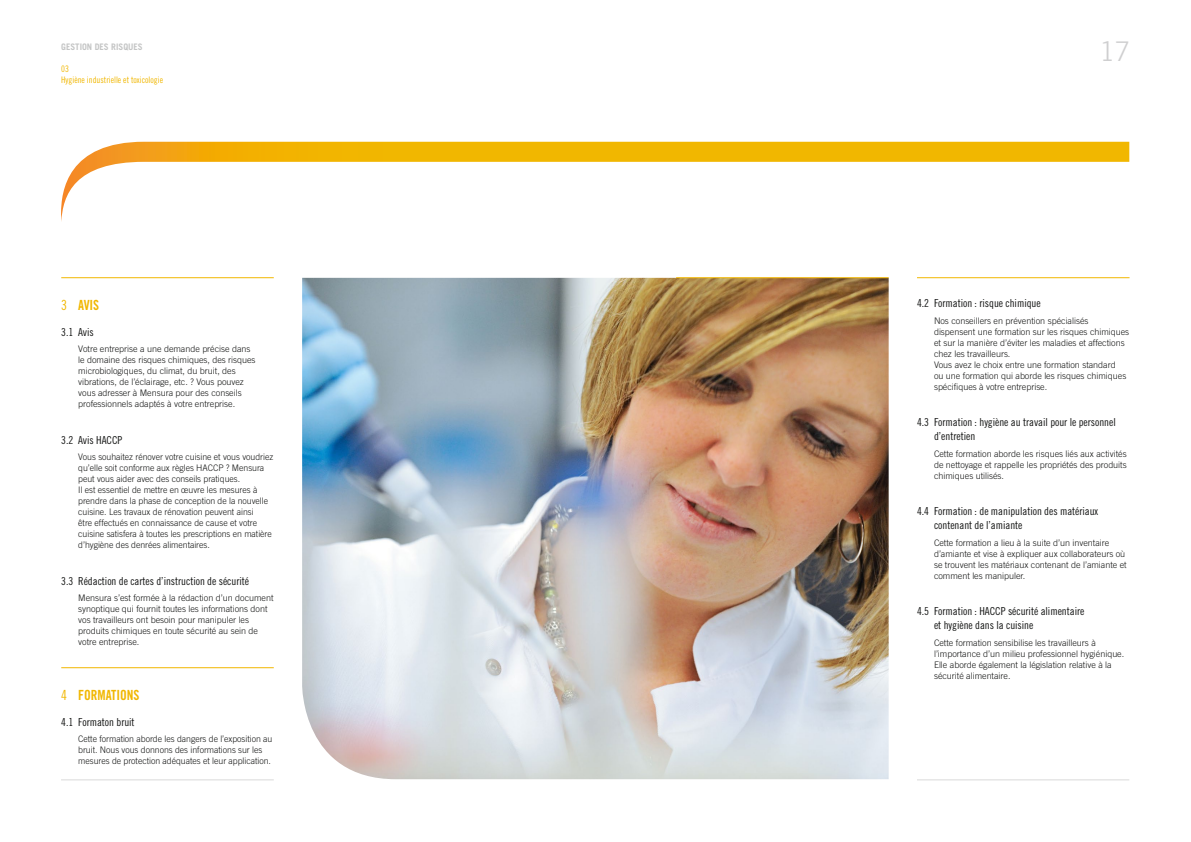
<style>
.page{position:relative;width:1191px;height:842px;background:#fff}
.page>*{position:absolute;margin:0;border:0;box-sizing:border-box;transform-origin:0 0}
.t1{font:300 27.1px "Trade Gothic";color:#cfcfd0}
.t2{font:14px "Trade Gothic Bold Cond Twenty";letter-spacing:-.005em;color:#f1b700;scale:.96 1}
.t3{font:11px/14px "Trade Gothic Cond Eighteen";letter-spacing:-.005em;color:#131413}
.t4{font:300 9px/11px "Trade Gothic";letter-spacing:-.005em;color:#131413}
.t5{font:9px/11px "Trade Gothic Cond Eighteen";color:#f1b700}
.t6{font:700 9px "Trade Gothic";color:#c4c5c5}
.s1{font-family:"Trade Gothic Cond Eighteen"}
</style>
<div class="page">
<img style="left:302px;top:278px;width:586px;height:501px">
<svg style="left:61px;top:142px;width:1068px;height:80px"></svg>
<hr style="left:61px;top:780px;width:213px;height:1px;background:#d9d9d9">
<hr style="left:917px;top:780px;width:212px;height:1px;background:#d9d9d9">
<hr style="left:61px;top:278px;width:213px;height:1px;background:#f1b700">
<hr style="left:61px;top:667px;width:213px;height:1px;background:#f1b700">
<hr style="left:676px;top:278px;width:212px;height:1px;background:#f1b700">
<hr style="left:917px;top:278px;width:212px;height:1px;background:#f1b700">
<p class="t6" style="left:61px;top:41px;width:83px">GESTION DES RISQUES</p>
<p class="t5" style="left:61px;top:63px;width:103px">03<br>Hygiène industrielle et toxicologie</p>
<h2 class="t2" style="left:61px;top:297px;width:41px"><span class="s1">3</span> AVIS</h2>
<p class="t3" style="left:61px;top:324px;width:34px">3.1 Avis</p>
<p class="t4" style="left:78px;top:343px;width:179px">Votre entreprise a une demande précise dans le domaine des risques chimiques, des risques microbiologiques, du climat, du bruit, des vibrations, de l’éclairage, etc. ? Vous pouvez vous adresser à Mensura pour des conseils professionnels adaptés à votre entreprise.</p>
<p class="t3" style="left:61px;top:432px;width:63px">3.2 Avis HACCP</p>
<p class="t4" style="left:78px;top:451px;width:196px">Vous souhaitez rénover votre cuisine et vous voudriez qu’elle soit conforme aux règles HACCP ? Mensura peut vous aider avec des conseils pratiques.<br>Il est essentiel de mettre en œuvre les mesures à prendre dans la phase de conception de la nouvelle cuisine. Les travaux de rénovation peuvent ainsi<br>être effectués en connaissance de cause et votre cuisine satisfera à toutes les prescriptions en matière d’hygiène des denrées alimentaires.</p>
<p class="t3" style="left:61px;top:573px;width:189px">3.3 Rédaction de cartes d’instruction de sécurité</p>
<p class="t4" style="left:78px;top:592px;width:197px">Mensura s’est formée à la rédaction d’un document synoptique qui fournit toutes les informations dont vos travailleurs ont besoin pour manipuler les produits chimiques en toute sécurité au sein de votre entreprise.</p>
<h2 class="t2" style="left:61px;top:687px;width:83px"><span class="s1">4</span> FORMATIONS</h2>
<p class="t3" style="left:61px;top:714px;width:75px">4.1 Formaton bruit</p>
<p class="t4" style="left:78px;top:733px;width:196px">Cette formation aborde les dangers de l’exposition au bruit. Nous vous donnons des informations sur les mesures de protection adéquates et leur application.</p>
<h1 class="t1" style="left:1099px;top:35px;width:32px">17</h1>
<p class="t3" style="left:917px;top:296px;width:125px">4.2 Formation : risque chimique</p>
<p class="t4" style="left:934px;top:315px;width:197px">Nos conseillers en prévention spécialisés dispensent une formation sur les risques chimiques et sur la manière d’éviter les maladies et affections chez les travailleurs.<br>Vous avez le choix entre une formation standard<br>ou une formation qui aborde les risques chimiques spécifiques à votre entreprise.</p>
<p class="t3" style="left:934px;top:415px;width:183px;text-indent:-17px">4.3 Formation : hygiène au travail pour le personnel d’entretien</p>
<p class="t4" style="left:934px;top:448px;width:194px;text-align:justify">Cette formation aborde les risques liés aux activités de nettoyage et rappelle les propriétés des produits chimiques utilisés.</p>
<p class="t3" style="left:934px;top:504px;width:166px;text-indent:-17px">4.4 Formation : de manipulation des matériaux contenant de l’amiante</p>
<p class="t4" style="left:934px;top:537px;width:194px">Cette formation a lieu à la suite d’un inventaire d’amiante et vise à expliquer aux collaborateurs où se trouvent les matériaux contenant de l’amiante et comment les manipuler.</p>
<p class="t3" style="left:934px;top:604px;width:152px;text-indent:-17px">4.5 Formation : HACCP sécurité alimentaire et hygiène dans la cuisine</p>
<p class="t4" style="left:934px;top:637px;width:192px">Cette formation sensibilise les travailleurs à l’importance d’un milieu professionnel hygiénique.<br>Elle aborde également la législation relative à la sécurité alimentaire.</p>
</div>
